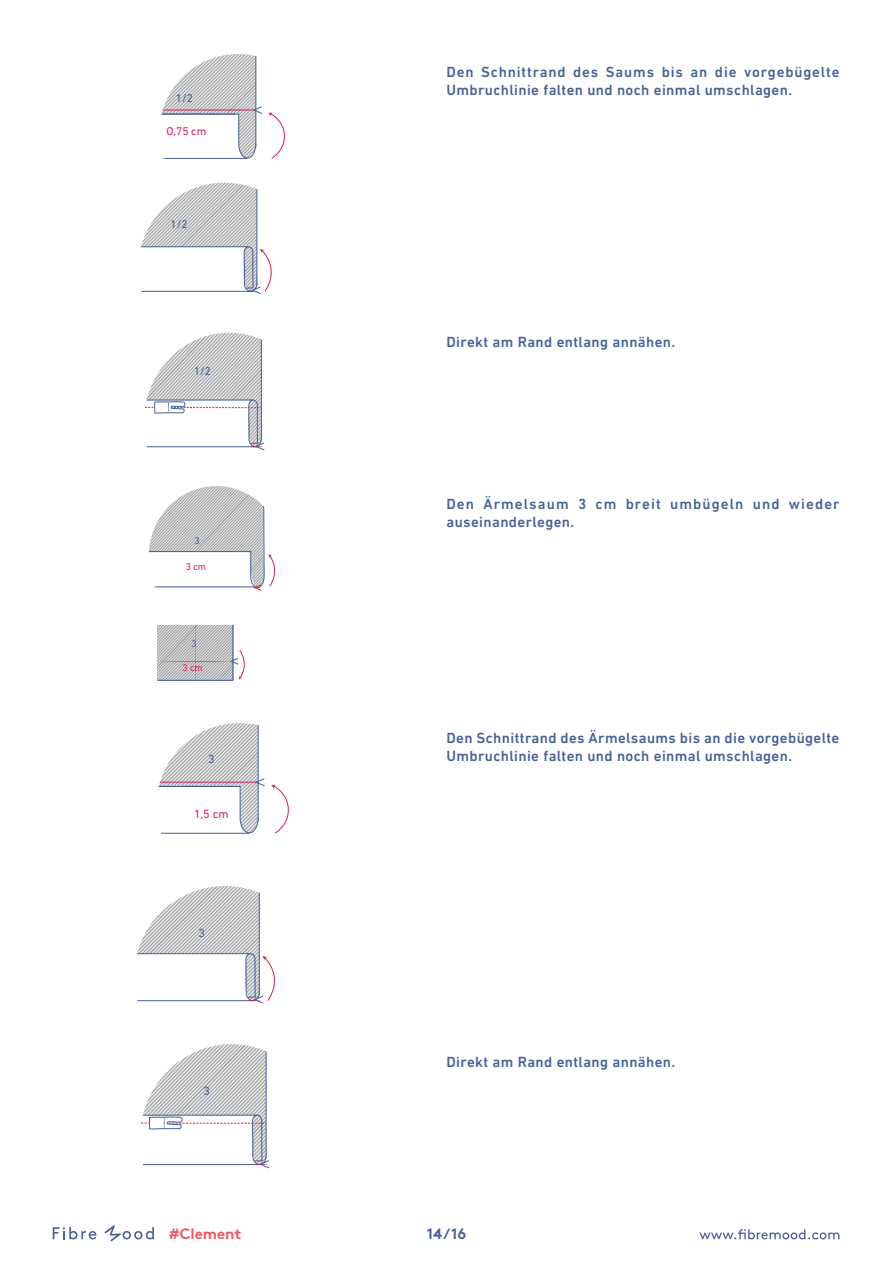
<style>
.page{position:relative;width:893px;height:1263px;background:#fff}
.page>*{position:absolute;margin:0;border:0;box-sizing:border-box;transform-origin:0 0}
.t1{font:500 15px/18px "DIN Next LT Pro";letter-spacing:.025em;color:#456099}
.t2{font:500 15px/18px "DIN Next LT Pro";letter-spacing:.075em;color:#456099}
.t3{font:700 15px "Brown";color:#f0565d}
.t4{font:700 15px "Brown";color:#456099}
.t5{font:12.3px "DIN Next LT Pro";color:#466099;scale:.96 1}
.t6{font:12px "DIN Next LT Pro";color:#d71d59}
.t7{font:12px "DIN Next LT Pro";color:#466099}
.t8{font:11.7px "DIN Next LT Pro";color:#466099;scale:.94 1}
.t9{font:11.4px "DIN Next LT Pro";color:#d71d59}
.t10{font:11.4px "DIN Next LT Pro";color:#466099}
.t11{font:10.05px "DIN Next LT Pro";color:#d71d59;scale:.96 1}
.t12{font:10.05px "DIN Next LT Pro";color:#466099;scale:.96 1}
</style>
<div class="page">
<svg style="left:699px;top:1229px;width:140px;height:10px"></svg>
<svg style="left:53px;top:1227px;width:44px;height:12px"></svg>
<svg style="left:104px;top:1225px;width:50px;height:16px"></svg>
<svg style="left:161px;top:54px;width:124px;height:105px"></svg>
<svg style="left:141px;top:183px;width:131px;height:111px"></svg>
<svg style="left:145px;top:333px;width:120px;height:118px"></svg>
<svg style="left:157px;top:625px;width:76px;height:55px;background:#bfbdbf"></svg>
<hr style="left:157px;top:680px;width:76px;height:1px;background:#466099">
<hr style="left:233px;top:625px;width:1px;height:55px;background:#466099">
<svg style="left:149px;top:486px;width:126px;height:105px"></svg>
<svg style="left:157px;top:650px;width:88px;height:29px;background:#c6c0c3"></svg>
<svg style="left:158px;top:723px;width:131px;height:111px"></svg>
<svg style="left:137px;top:886px;width:138px;height:118px"></svg>
<svg style="left:141px;top:1044px;width:129px;height:125px"></svg>
<p class="t10" style="left:176px;top:92px;width:19px">1/2</p>
<p class="t9" style="left:167px;top:124px;width:41px">O,75 cm</p>
<p class="t10" style="left:171px;top:218px;width:19px">1/2</p>
<p class="t8" style="left:194px;top:364px;width:19px">1/2</p>
<p class="t12" style="left:194px;top:535px;width:7px">3</p>
<p class="t11" style="left:186px;top:561px;width:23px">3 cm</p>
<p class="t12" style="left:192px;top:637px;width:7px">3</p>
<p class="t11" style="left:182px;top:662px;width:23px">3 cm</p>
<p class="t7" style="left:208px;top:752px;width:8px">3</p>
<p class="t6" style="left:194px;top:807px;width:36px">1,5 cm</p>
<p class="t7" style="left:199px;top:926px;width:8px">3</p>
<p class="t5" style="left:204px;top:1084px;width:8px">3</p>
<p class="t1" style="left:446px;top:63px;width:394px">Den Schnittrand des Saums bis an die vorgebügelte<br>Umbruchlinie falten und noch einmal umschlagen.</p>
<p class="t1" style="left:446px;top:333px;width:230px">Direkt am Rand entlang annähen.</p>
<p class="t2" style="left:446px;top:495px;width:395px">Den Ärmelsaum 3 cm breit umbügeln und wieder auseinanderlegen.</p>
<p class="t1" style="left:446px;top:729px;width:394px">Den Schnittrand des Ärmelsaums bis an die vorgebügelte<br>Umbruchlinie falten und noch einmal umschlagen.</p>
<p class="t1" style="left:446px;top:1053px;width:230px">Direkt am Rand entlang annähen.</p>
<p class="t3" style="left:169px;top:1222px;width:74px">#Clement</p>
<p class="t4" style="left:427px;top:1221px;width:41px">14/16</p>
</div>
